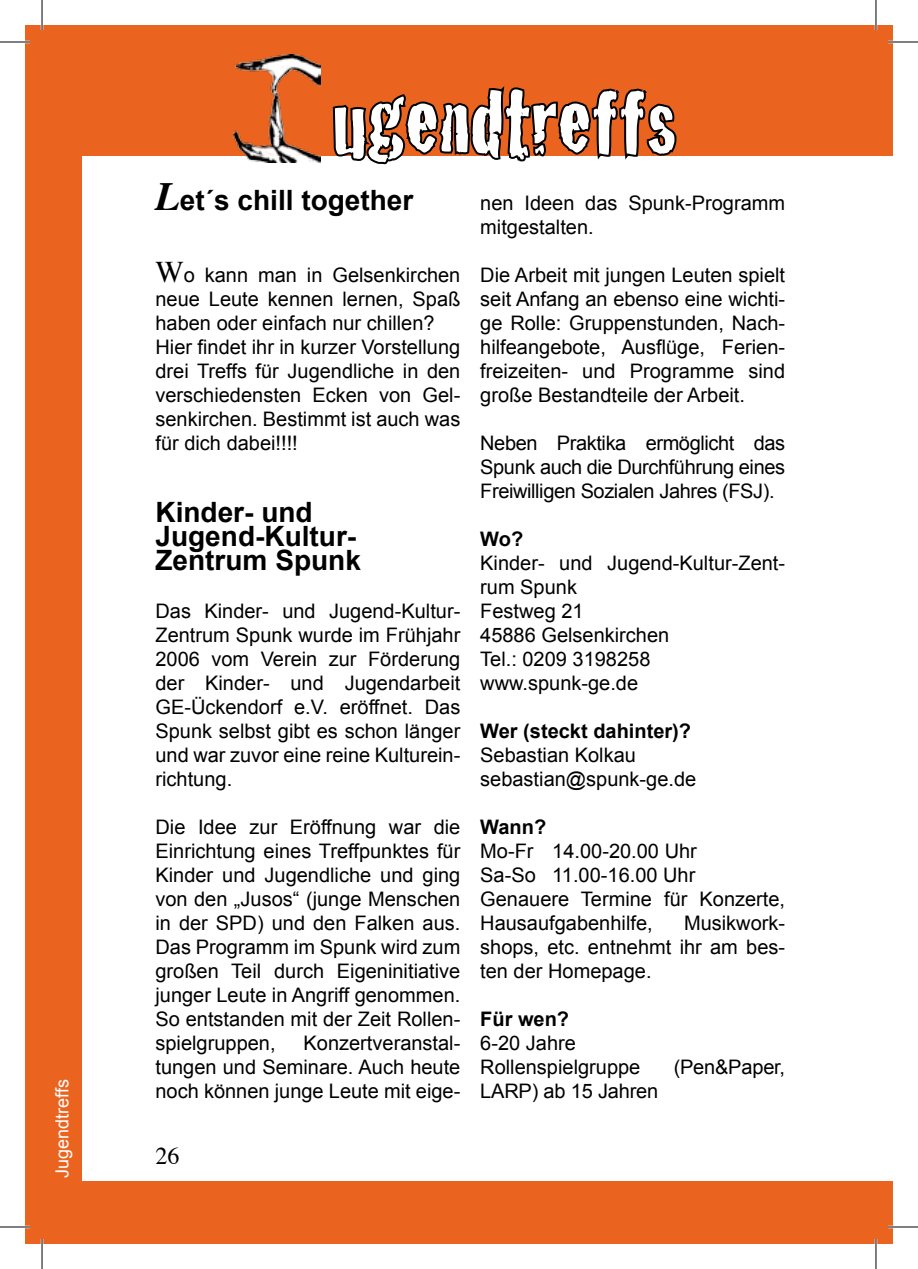
<style>
.page{position:relative;width:918px;height:1269px;background:#fff}
.page>*{position:absolute;margin:0;border:0;box-sizing:border-box;transform-origin:0 0}
.t1{font:96px "Cracked";color:#fff}
.t2{font:700 28px/24px "Arial";color:#000}
.t3{font:24px "Times";color:#000}
.t4{font:20px/24px "Arial";color:#000}
.t5{font:700 20px "Arial";color:#000}
.t6{font:18px "Arial";color:#fff}
.s1{font-family:"Times";font-style:italic;font-size:40px}
.s2{font-family:"Times";font-size:30px}
</style>
<div class="page">
<div style="left:875px;top:1182px;width:17px;height:62px;background:#ea641f"></div>
<div style="left:875px;top:25px;width:17px;height:130px;background:#ea641f"></div>
<div style="left:25px;top:25px;width:850px;height:130px;background:#ea641f"></div>
<div style="left:25px;top:142px;width:57px;height:1085px;background:#ea641f"></div>
<div style="left:25px;top:1182px;width:850px;height:62px;background:#ea641f"></div>
<img style="left:233px;top:55px;width:87px;height:108px">
<svg style="left:331px;top:86px;width:347px;height:79px"></svg>
<hr style="left:0;top:41px;width:30px;height:2px;background:#fff">
<hr style="left:887px;top:41px;width:30px;height:2px;background:#fff">
<hr style="left:0;top:1226px;width:30px;height:2px;background:#fff">
<hr style="left:887px;top:1226px;width:30px;height:2px;background:#fff">
<hr style="left:41px;top:0;width:2px;height:30px;background:#fff">
<hr style="left:41px;top:1239px;width:2px;height:30px;background:#fff">
<hr style="left:874px;top:0;width:3px;height:30px;background:#fff">
<hr style="left:874px;top:1239px;width:3px;height:30px;background:#fff">
<hr style="left:0;top:42px;width:30px;height:1px;background:#000">
<hr style="left:887px;top:42px;width:30px;height:1px;background:#000">
<hr style="left:0;top:1227px;width:30px;height:1px;background:#000">
<hr style="left:887px;top:1227px;width:30px;height:1px;background:#000">
<hr style="left:42px;top:0;width:1px;height:30px;background:#000">
<hr style="left:42px;top:1239px;width:1px;height:30px;background:#000">
<hr style="left:875px;top:0;width:1px;height:30px;background:#000">
<hr style="left:875px;top:1239px;width:1px;height:30px;background:#000">
<p class="t6" style="left:50px;top:1178px;width:100px;rotate:-90deg">Jugendtreffs</p>
<h1 class="t1" style="left:332px;top:46px;width:346px">ugendtreffs</h1>
<h2 class="t2" style="left:155px;top:189px;width:259px"><span class="s1">L</span>et´s chill together</h2>
<p class="t4" style="left:155px;top:263px;width:306px"><span class="s2">W</span>o kann man in Gelsenkirchen neue Leute kennen lernen, Spaß haben oder einfach nur chillen?<br>Hier findet ihr in kurzer Vorstellung drei Treffs für Jugendliche in den verschiedensten Ecken von Gel&shy;senkirchen. Bestimmt ist auch was für dich dabei!!!!</p>
<h2 class="t2" style="left:155px;top:501px;width:207px">Kinder- und<br>Jugend-Kultur-<br>Zentrum Spunk</h2>
<p class="t4" style="left:155px;top:599px;width:306px;text-align:justify">Das Kinder- und Jugend-Kultur-Zentrum Spunk wurde im Frühjahr 2006 vom Verein zur Förderung der Kinder- und Jugendarbeit GE-Ückendorf e.V. eröffnet. Das Spunk selbst gibt es schon länger und war zuvor eine reine Kulturein&shy;richtung.</p>
<p class="t4" style="left:155px;top:815px;width:306px;text-align:justify">Die Idee zur Eröffnung war die Einrichtung eines Treffpunktes für Kinder und Jugendliche und ging von den „Jusos“ (junge Menschen in der SPD) und den Falken aus.<br>Das Programm im Spunk wird zum großen Teil durch Eigeninitiative junger Leute in Angriff genommen.<br>So entstanden mit der Zeit Rollen&shy;spielgruppen,</p>
<p class="t4" style="left:155px;top:1031px;width:306px;text-align:justify;text-indent:148px">Konzertveranstal&shy;tungen und Seminare. Auch heute noch können junge Leute mit eige-</p>
<p class="t3" style="left:155px;top:1133px;width:25px">26</p>
<p class="t4" style="left:480px;top:191px;width:306px">nen Ideen das Spunk-Programm mitgestalten.</p>
<p class="t4" style="left:480px;top:263px;width:306px;text-align:justify">Die Arbeit mit jungen Leuten spielt seit Anfang an ebenso eine wichti&shy;ge Rolle: Gruppenstunden, Nach&shy;hilfeangebote, Ausflüge, Ferien&shy;freizeiten- und Programme sind große Bestandteile der Arbeit.</p>
<p class="t4" style="left:480px;top:431px;width:306px;text-align:justify">Neben Praktika ermöglicht das Spunk auch die Durchführung eines Freiwilligen Sozialen Jahres (FSJ).</p>
<p class="t5" style="left:480px;top:526px;width:44px">Wo?</p>
<p class="t4" style="left:480px;top:551px;width:306px">Kinder- und Jugend-Kultur-Zent&shy;rum Spunk<br>Festweg 21<br>45886 Gelsenkirchen<br>Tel.: 0209 3198258 www.spunk-ge.de</p>
<p class="t5" style="left:480px;top:718px;width:212px">Wer (steckt dahinter)?</p>
<p class="t4" style="left:480px;top:743px;width:217px">Sebastian Kolkau sebastian@spunk-ge.de</p>
<p class="t5" style="left:480px;top:814px;width:67px">Wann?</p>
<p class="t4" style="left:480px;top:839px;width:306px">Mo-Fr 14.00-20.00 Uhr<br>Sa-So 11.00-16.00 Uhr<br>Genauere Termine für Konzerte,<br>Hausaufgabenhilfe,</p>
<p class="t4" style="left:480px;top:911px;width:306px;text-align:justify;text-indent:204px">Musikwork&shy;shops, etc. entnehmt ihr am bes&shy;ten der Homepage.</p>
<p class="t5" style="left:480px;top:1006px;width:90px">Für wen?</p>
<p class="t4" style="left:480px;top:1031px;width:162px">6-20 Jahre<br>Rollenspielgruppe</p>
<p class="t4" style="left:673px;top:1055px;width:113px">(Pen&amp;Paper,</p>
<p class="t4" style="left:480px;top:1079px;width:179px">LARP) ab 15 Jahren</p>
</div>
